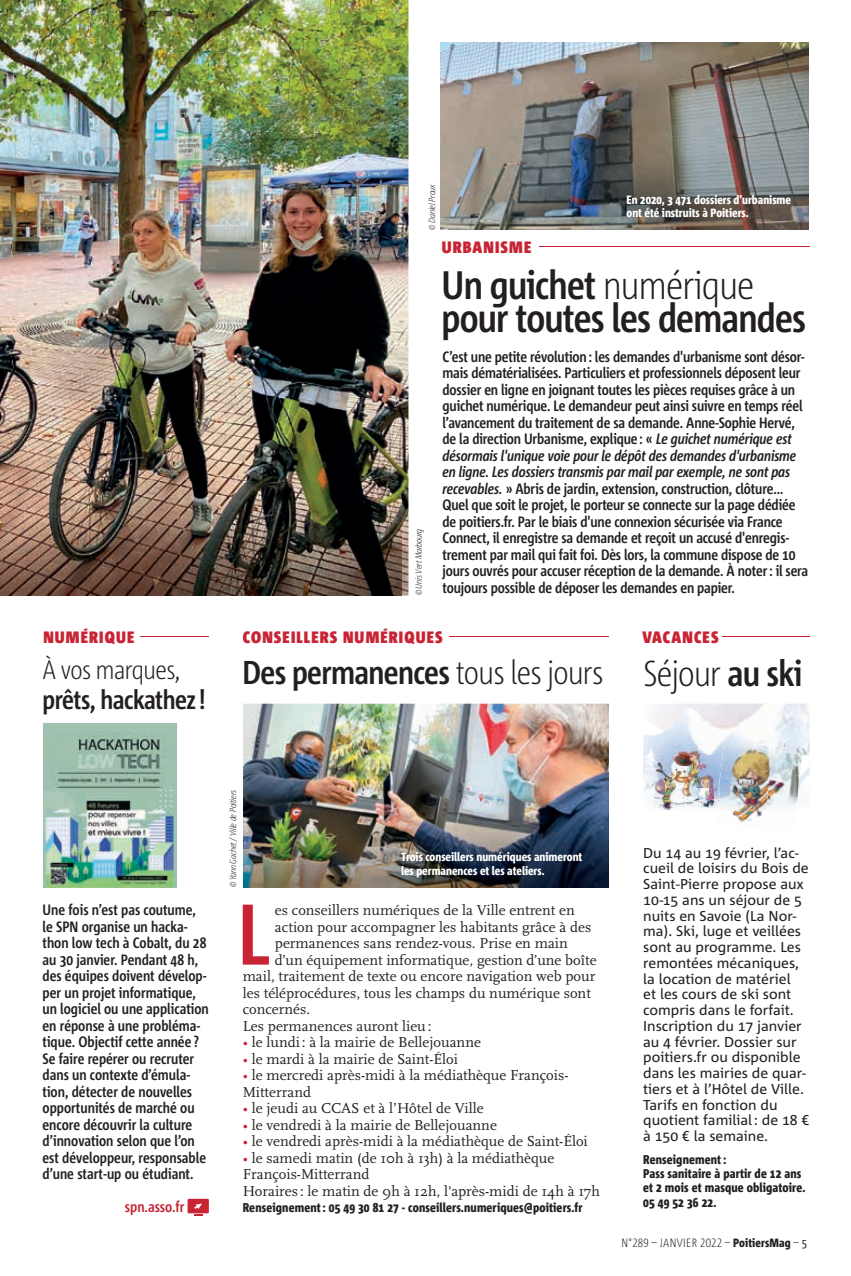
<style>
.page{position:relative;width:851px;height:1276px;background:#fff}
.page>*{position:absolute;margin:0;border:0;box-sizing:border-box;transform-origin:0 0}
.t1{font:700 85.95px "Corpid C1 Cd";color:#c82434}
.t2{font:700 39.75px/33px "Corpid C1 Cd";letter-spacing:-.02em;color:#231f20}
.t3{font:700 33px "Corpid C1 Cd";letter-spacing:-.02em;color:#231f20}
.t4{font:700 26.55px "Corpid C1 Cd";letter-spacing:-.02em;color:#231f20}
.t5{font:300 26.55px "Corpid C1 Cd";letter-spacing:-.02em;color:#231f20}
.t6{font:900 16.5px "Corpid C1 Cd";letter-spacing:.07em;color:#c82434}
.t7{font:700 15px/16.5px "Corpid C1 Cd";letter-spacing:-.01em;color:#231f20}
.t8{font:15px/16.5px "Scala OT";color:#231f20}
.t9{font:700 15px "Corpid C1 Cd";color:#c82434}
.t10{font:14.25px/15.8px "Corpid C1";color:#231f20}
.t11{font:800 12.75px/14.2px "Corpid C1 Cd";letter-spacing:.01em;color:#231f20}
.t12{font:800 12px/13.5px "Corpid C1 Cd";color:#fff}
.t13{font:300 12px "Corpid C1 Cd";letter-spacing:.01em;color:#231f20}
.t14{font:italic 300 9px "Corpid C1 Cd";letter-spacing:-.02em;color:#231f20}
.s1{font-weight:300}
.s2{font-style:italic}
.s3{font-weight:300;font-size:36px}
.s4{font-size:36px}
.s5{color:#c82434}
.s6{font-weight:800}
.s7{font-weight:400}
</style>
<div class="page">
<img style="left:243px;top:703px;width:366px;height:184px">
<img style="left:0;top:0;width:408px;height:595px">
<img style="left:441px;top:43px;width:367px;height:187px">
<img style="left:683px;top:704px;width:3px;height:10px">
<img style="left:673px;top:704px;width:10px;height:23px">
<img style="left:643px;top:734px;width:9px;height:30px">
<svg style="left:683px;top:714px;width:3px;height:4px"></svg>
<img style="left:707px;top:703px;width:102px;height:53px">
<img style="left:686px;top:703px;width:21px;height:35px">
<img style="left:676px;top:718px;width:10px;height:20px">
<img style="left:665px;top:727px;width:11px;height:11px">
<img style="left:645px;top:751px;width:10px;height:57px">
<img style="left:643px;top:764px;width:2px;height:27px">
<img style="left:719px;top:756px;width:1px;height:21px">
<img style="left:799px;top:767px;width:10px;height:36px">
<img style="left:736px;top:811px;width:27px;height:12px">
<img style="left:732px;top:811px;width:4px;height:6px">
<img style="left:772px;top:750px;width:30px;height:25px">
<img style="left:743px;top:747px;width:29px;height:25px">
<img style="left:720px;top:745px;width:23px;height:32px">
<img style="left:770px;top:772px;width:29px;height:25px">
<img style="left:738px;top:769px;width:32px;height:25px">
<img style="left:719px;top:777px;width:20px;height:34px">
<img style="left:767px;top:794px;width:30px;height:13px">
<img style="left:736px;top:791px;width:31px;height:20px">
<img style="left:655px;top:738px;width:64px;height:73px">
<img style="left:716px;top:783px;width:3px;height:28px">
<div style="left:187px;top:1198px;width:22px;height:15px;background:#c82434"></div>
<svg style="left:194px;top:1203px;width:8px;height:12px"></svg>
<img style="left:44px;top:723px;width:132px;height:164px">
<hr style="left:140px;top:636px;width:68px;height:1px;background:#c82434">
<hr style="left:448px;top:636px;width:160px;height:1px;background:#c82434">
<hr style="left:722px;top:636px;width:87px;height:1px;background:#c82434">
<hr style="left:539px;top:246px;width:270px;height:1px;background:#c82434">
<img style="left:243px;top:798px;width:365px;height:89px">
<img style="left:0;top:481px;width:401px;height:114px">
<p class="t14" style="left:426px;top:230px;width:47px;rotate:-90deg">© Daniel Proux</p>
<p class="t6" style="left:441px;top:237px;width:91px">URBANISME</p>
<p class="t12" style="left:626px;top:192px;width:166px">En 2020, 3 471 dossiers d'urbanisme ont été instruits à Poitiers.</p>
<h2 class="t2" style="left:441px;top:268px;width:366px">Un guichet <span class="s1">numérique </span>pour toutes les demandes</h2>
<p class="t7" style="left:442px;top:348px;width:367px">C’est une petite révolution : les demandes d'urbanisme sont désor&shy;mais dématérialisées. Particuliers et professionnels déposent leur dossier en ligne en joignant toutes les pièces requises grâce à un guichet numérique. Le demandeur peut ainsi suivre en temps réel l’avancement du traitement de sa demande. Anne-Sophie Hervé, de la direction Urbanisme, explique : « <span class="s2">Le guichet numérique est désormais l'unique voie pour le dépôt des demandes d'urbanisme en ligne. Les dossiers transmis par mail par exemple, ne sont pas recevables.</span> » Abris de jardin, extension, construction, clôture… Quel que soit le projet, le porteur se connecte sur la page dédiée de poitiers.fr. Par le biais d'une connexion sécurisée via France Connect, il enregistre sa demande et reçoit un accusé d'enregis&shy;trement par mail qui fait foi. Dès lors, la commune dispose de 10 jours ouvrés pour accuser réception de la demande. À noter : il sera toujours possible de déposer les demandes en papier.</p>
<p class="t6" style="left:642px;top:627px;width:78px">VACANCES</p>
<p class="t14" style="left:413px;top:595px;width:68px;rotate:-90deg">© Unis Vert Marbourg</p>
<p class="t6" style="left:43px;top:626px;width:92px">NUMÉRIQUE</p>
<p class="t6" style="left:243px;top:626px;width:201px">CONSEILLERS NUMÉRIQUES</p>
<h3 class="t5" style="left:43px;top:653px;width:140px">À vos marques,</h3>
<h3 class="t4" style="left:43px;top:682px;width:165px">prêts, hackathez !</h3>
<h3 class="t3" style="left:242px;top:652px;width:561px">Des permanences <span class="s1">tous les jours</span> <span class="s3">Séjour</span> <span class="s4">au ski</span></h3>
<p class="t7" style="left:43px;top:901px;width:168px">Une fois n’est pas coutume, le SPN organise un hacka&shy;thon low tech à Cobalt, du 28 au 30 janvier. Pendant 48 h, des équipes doivent dévelop&shy;per un projet informatique, un logiciel ou une application en réponse à une probléma&shy;tique. Objectif cette année ?<br>Se faire repérer ou recruter dans un contexte d’émula&shy;tion, détecter de nouvelles opportunités de marché ou encore découvrir la culture d’innovation selon que l’on est développeur, responsable d’une start-up ou étudiant.</p>
<p class="t9" style="left:125px;top:1197px;width:61px">spn.asso.fr</p>
<p class="t14" style="left:227px;top:887px;width:99px;rotate:-90deg">© Yann Gachet /Ville de Poitiers</p>
<p class="t12" style="left:401px;top:850px;width:183px">Trois conseillers numériques animeront les permanences et les ateliers.</p>
<h1 class="t1" style="left:237px;top:880px;width:34px">L</h1>
<p class="t8" style="left:275px;top:902px;width:301px">es conseillers numériques de la Ville entrent en</p>
<p class="t8" style="left:275px;top:919px;width:318px">action pour accompagner les habitants grâce à des</p>
<p class="t8" style="left:275px;top:935px;width:294px">permanences sans rendez-vous. Prise en main</p>
<p class="t8" style="left:275px;top:952px;width:323px">d’un équipement informatique, gestion d’une boîte</p>
<p class="t8" style="left:243px;top:968px;width:354px">mail, traitement de texte ou encore navigation web pour</p>
<p class="t8" style="left:243px;top:985px;width:349px">les téléprocédures, tous les champs du numérique sont</p>
<p class="t8" style="left:243px;top:1001px;width:69px">concernés.</p>
<p class="t8" style="left:243px;top:1018px;width:190px">Les permanences auront lieu :</p>
<p class="t8" style="left:243px;top:1034px;width:240px"><span class="s5">•</span> le lundi : à la mairie de Bellejouanne</p>
<p class="t8" style="left:243px;top:1051px;width:217px"><span class="s5">•</span> le mardi à la mairie de Saint-Éloi</p>
<p class="t8" style="left:243px;top:1067px;width:327px"><span class="s5">•</span> le mercredi après-midi à la médiathèque François-<br>Mitterrand</p>
<p class="t8" style="left:243px;top:1100px;width:242px"><span class="s5">•</span> le jeudi au CCAS et à l’Hôtel de Ville</p>
<p class="t8" style="left:243px;top:1117px;width:256px"><span class="s5">•</span> le vendredi à la mairie de Bellejouanne</p>
<p class="t8" style="left:243px;top:1133px;width:346px"><span class="s5">•</span> le vendredi après-midi à la médiathèque de Saint-Éloi</p>
<p class="t8" style="left:243px;top:1150px;width:359px"><span class="s5">•</span> le samedi matin (de 10h à 13h) à la médiathèque<br>François-Mitterrand<br>Horaires : le matin de 9h à 12h, l'après-midi de 14h à 17h</p>
<p class="t11" style="left:243px;top:1200px;width:341px">Renseignement : 05 49 30 81 27 - conseillers.numeriques@poitiers.fr</p>
<p class="t10" style="left:643px;top:844px;width:168px">Du 14 au 19 février, l’ac&shy;cueil de loisirs du Bois de<br>Saint-Pierre propose aux<br>10-15 ans un séjour de 5 nuits en Savoie (La Nor&shy;ma). Ski, luge et veillées sont au programme. Les remontées mécaniques, la location de matériel<br>et les cours de ski sont compris dans le forfait.<br>Inscription du 17 janvier au 4 février. Dossier sur poitiers.fr ou disponible dans les mairies de quar&shy;tiers et à l’Hôtel de Ville.<br>Tarifs en fonction du quotient familial : de 18 € à 150 € la semaine.</p>
<p class="t11" style="left:643px;top:1152px;width:164px">Renseignement :<br>Pass sanitaire à partir de 12 ans et 2 mois et masque obligatoire.<br>05 49 52 36 22.</p>
<p class="t13" style="left:621px;top:1235px;width:187px">N°289 – JANVIER 2022 – <span class="s6">PoitiersMag</span> – <span class="s7">5</span></p>
</div>
